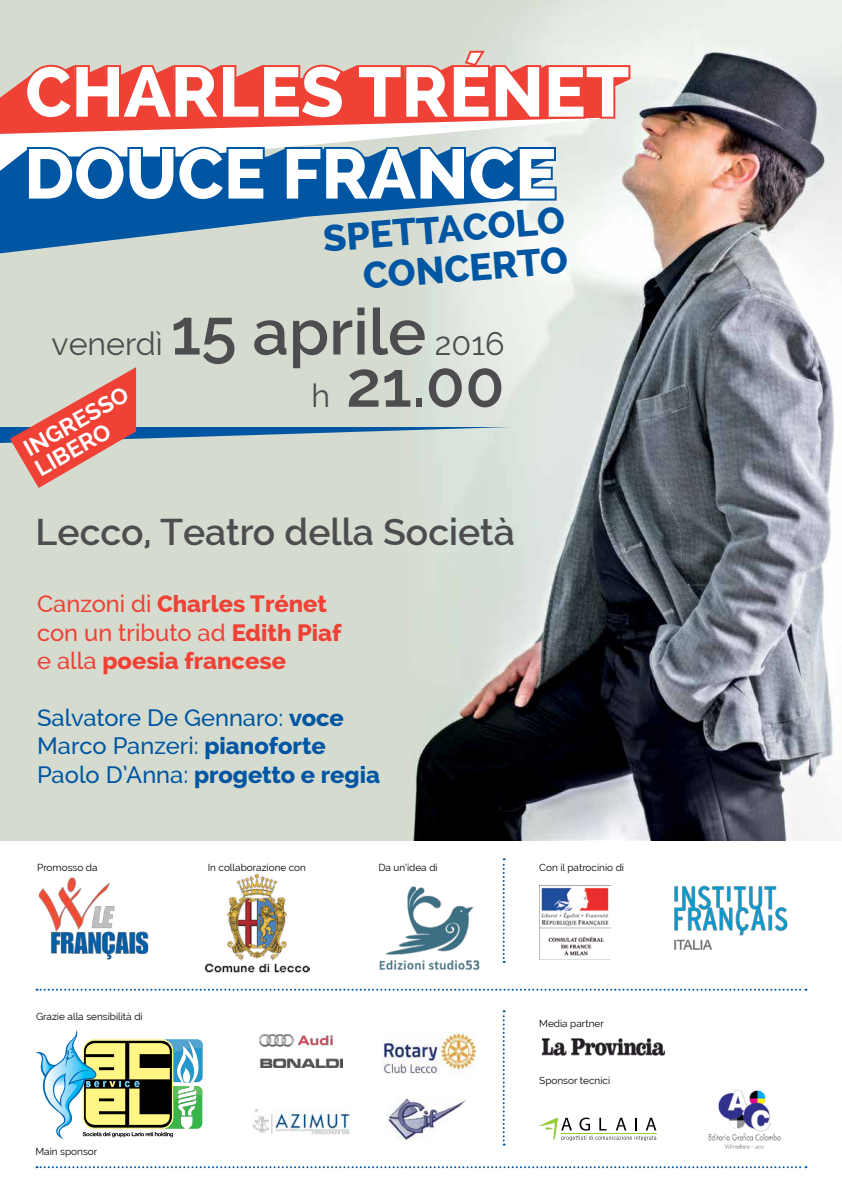
<style>
.page{position:relative;width:842px;height:1191px;background:#fff}
.page>*{position:absolute;margin:0;border:0;box-sizing:border-box;transform-origin:0 0}
.t1{font:800 69.8px "Raleway";color:#fff}
.t2{font:600 64.4px "Raleway";color:#4d4d4f}
.t3{font:800 38px/39.8px "Raleway";color:#0056a2;text-align:right}
.t4{font:600 37.3px "Raleway";color:#4d4d4f}
.t5{font:32.2px "Raleway";color:#4d4d4f}
.t6{font:500 23.7px/28.4px "Raleway";color:#0056a2}
.t7{font:800 23.7px/28.4px "Raleway";color:#ef4136}
.t8{font:700 23.3px/22.8px "Raleway";color:#fff}
.t9{font:10px "Raleway";color:#000}
.s1{font-weight:600;font-size:64.4px}
.s2{font-weight:400;font-size:32.2px}
.s3{font-weight:500}
.s4{font-weight:800}
</style>
<div class="page">
<img style="left:0;top:0;width:842px;height:840px">
<svg style="left:0;top:241px;width:304px;height:12px;background:#afc3c7"></svg>
<svg style="left:0;top:204px;width:554px;height:37px;background:#729ebe"></svg>
<svg style="left:0;top:367px;width:510px;height:121px;background:#d0c3bc"></svg>
<svg style="left:539px;top:1117px;width:117px;height:23px"></svg>
<hr style="left:561px;top:1132px;width:95px;height:1px;background:#97ca3d">
<img style="left:708px;top:1090px;width:73px;height:59px">
<img style="left:38px;top:877px;width:111px;height:83px">
<img style="left:204px;top:873px;width:105px;height:99px">
<img style="left:379px;top:886px;width:101px;height:85px">
<svg style="left:36px;top:1030px;width:167px;height:109px"></svg>
<img style="left:541px;top:1038px;width:124px;height:18px">
<img style="left:259px;top:1034px;width:83px;height:33px">
<img style="left:674px;top:885px;width:114px;height:65px">
<img style="left:539px;top:885px;width:72px;height:74px">
<img style="left:387px;top:1098px;width:80px;height:42px">
<img style="left:382px;top:1032px;width:95px;height:42px">
<img style="left:252px;top:1108px;width:97px;height:26px">
<svg style="left:36px;top:988px;width:770px;height:2px"></svg>
<svg style="left:503px;top:858px;width:2px;height:105px"></svg>
<svg style="left:503px;top:1010px;width:2px;height:135px"></svg>
<svg style="left:36px;top:1166px;width:770px;height:2px"></svg>
<svg style="left:0;top:47px;width:632px;height:157px;background:#a78595"></svg>
<h1 class="t1" style="left:25px;top:52px;width:605px">CHARLES TRÉNET</h1>
<h1 class="t1" style="left:24px;top:134px;width:534px">DOUCE FRANCE</h1>
<h3 class="t3" style="left:322px;top:218px;width:244px;rotate:-4deg">SPETTACOLO<br>CONCERTO</h3>
<h3 class="t5" style="left:52px;top:324px;width:455px">venerdì <span class="s1">15 aprile</span> 2016</h3>
<h2 class="t2" style="left:311px;top:347px;width:195px"><span class="s2">h</span> 21.00</h2>
<h3 class="t8" style="left:20px;top:441px;width:118px;rotate:-30deg">INGRESSO<br>LIBERO</h3>
<h3 class="t4" style="left:36px;top:510px;width:481px">Lecco, Teatro della Società</h3>
<h3 class="t7" style="left:37px;top:590px;width:306px"><span class="s3">Canzoni di</span> Charles Trénet <span class="s3">con un tributo ad</span> Edith Piaf <span class="s3">e alla</span> poesia francese</h3>
<h3 class="t6" style="left:37px;top:703px;width:344px">Salvatore De Gennaro: <span class="s4">voce<br></span>Marco Panzeri: <span class="s4">pianoforte<br></span>Paolo D’Anna: <span class="s4">progetto e regia</span></h3>
<p class="t9" style="left:37px;top:861px;width:62px">Promosso da</p>
<p class="t9" style="left:208px;top:861px;width:100px">In collaborazione con</p>
<p class="t9" style="left:378px;top:861px;width:61px">Da un’idea di</p>
<p class="t9" style="left:36px;top:1010px;width:108px">Grazie alla sensibilità di</p>
<p class="t9" style="left:36px;top:1145px;width:63px">Main sponsor</p>
<p class="t9" style="left:539px;top:861px;width:86px">Con il patrocinio di</p>
<p class="t9" style="left:539px;top:1017px;width:66px">Media partner</p>
<p class="t9" style="left:539px;top:1074px;width:72px">Sponsor tecnici</p>
</div>
